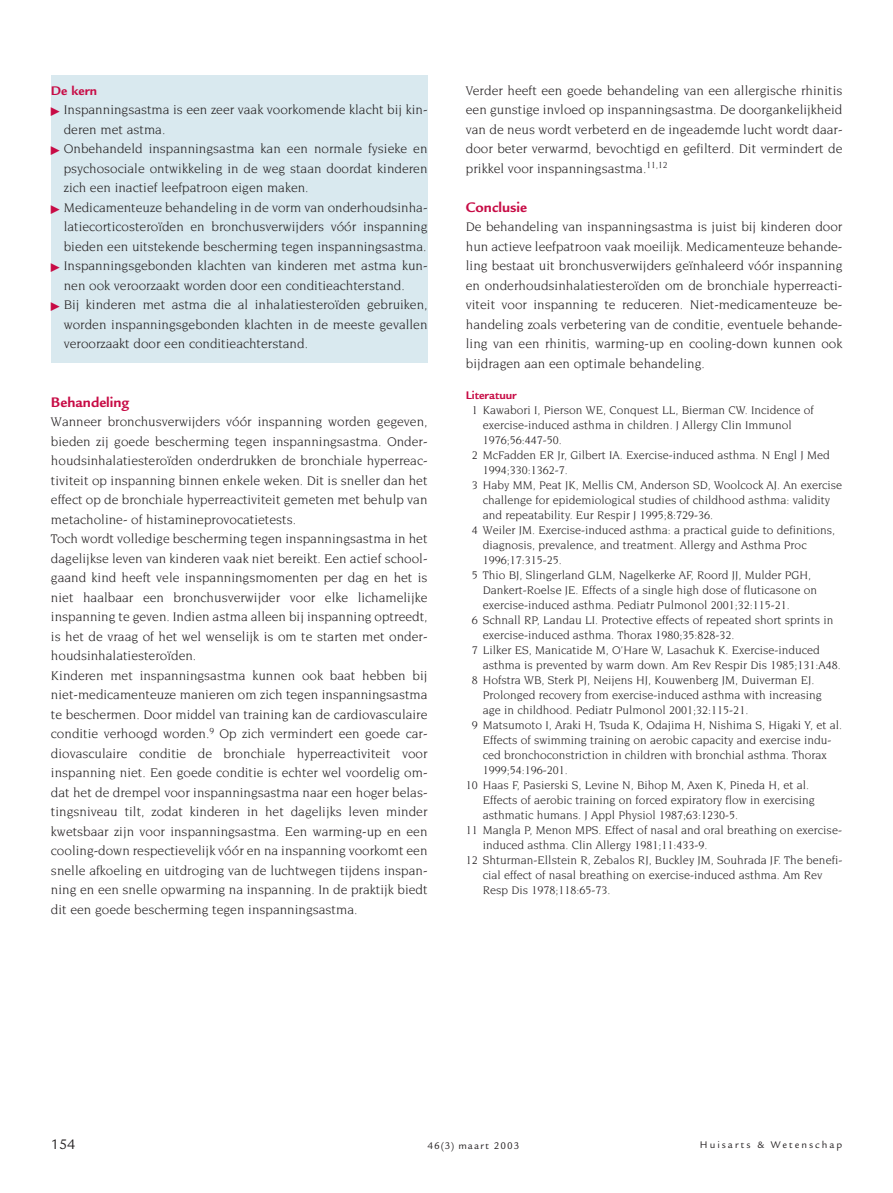
<style>
.page{position:relative;width:893px;height:1193px;background:#fff}
.page>*{position:absolute;margin:0;border:0;box-sizing:border-box;transform-origin:0 0}
.t1{font:700 15px "Legacy Sans";color:#c70b45}
.t2{font:15px "Legacy Sans";color:#231f20}
.t3{font:13.5px/19.5px "Novarese";color:#231f20;text-align:justify}
.t4{font:700 13.5px "Legacy Sans";color:#c70b45}
.t5{font:12px "Novarese";color:#231f20}
.t6{font:700 12px "Legacy Sans";color:#c70b45}
.t7{font:10.5px "Legacy Sans";letter-spacing:.19em;color:#231f20}
.t8{font:10.5px "Legacy Sans";letter-spacing:.1em;color:#231f20}
.s1{font-family:"Universal Newswith Comm Pi";font-size:9px;color:#c70b45}
</style>
<div class="page">
<div style="left:51px;top:75px;width:377px;height:288px;background:#d9e9ef"></div>
<p class="t4" style="left:51px;top:85px;width:47px">De kern</p>
<p class="t3" style="left:64px;top:101px;width:365px;text-indent:-13px"><span class="s1">-</span> Inspanningsastma is een zeer vaak voorkomende klacht bij kin&shy;deren met astma.</p>
<p class="t3" style="left:64px;top:140px;width:365px;text-indent:-13px"><span class="s1">-</span> Onbehandeld inspanningsastma kan een normale fysieke en psychosociale ontwikkeling in de weg staan doordat kinderen zich een inactief leefpatroon eigen maken.</p>
<p class="t3" style="left:64px;top:198px;width:365px;text-indent:-13px"><span class="s1">-</span> Medicamenteuze behandeling in de vorm van onderhoudsinha&shy;latiecorticosteroïden en bronchusverwijders vóór inspanning bieden een uitstekende bescherming tegen inspanningsastma.</p>
<p class="t3" style="left:64px;top:257px;width:365px;text-indent:-13px"><span class="s1">-</span> Inspanningsgebonden klachten van kinderen met astma kun&shy;nen ook veroorzaakt worden door een conditieachterstand.</p>
<p class="t3" style="left:64px;top:296px;width:365px;text-indent:-13px"><span class="s1">-</span> Bij kinderen met astma die al inhalatiesteroïden gebruiken, worden inspanningsgebonden klachten in de meeste gevallen veroorzaakt door een conditieachterstand.</p>
<p class="t1" style="left:51px;top:396px;width:80px">Behandeling</p>
<p class="t3" style="left:51px;top:413px;width:378px;text-align:left">Wanneer bronchusverwijders vóór inspanning worden gegeven, bieden zij goede bescherming tegen inspanningsastma. Onder&shy;houdsinhalatiesteroïden onderdrukken de bronchiale hyperreac&shy;tiviteit op inspanning binnen enkele weken. Dit is sneller dan het effect op de bronchiale hyperreactiviteit gemeten met behulp van metacholine- of histamineprovocatietests.<br>Toch wordt volledige bescherming tegen inspanningsastma in het dagelijkse leven van kinderen vaak niet bereikt. Een actief school&shy;gaand kind heeft vele inspanningsmomenten per dag en het is niet haalbaar een bronchusverwijder voor elke lichamelijke inspanning te geven. Indien astma alleen bij inspanning optreedt, is het de vraag of het wel wenselijk is om te starten met onder&shy;houdsinhalatiesteroïden.<br>Kinderen met inspanningsastma kunnen ook baat hebben bij niet-medicamenteuze manieren om zich tegen inspanningsastma te beschermen. Door middel van training kan de cardiovasculaire conditie verhoogd worden.<sup>9</sup> Op zich vermindert een goede car&shy;diovasculaire conditie de bronchiale hyperreactiviteit voor inspanning niet. Een goede conditie is echter wel voordelig om&shy;dat het de drempel voor inspanningsastma naar een hoger belas&shy;tingsniveau tilt, zodat kinderen in het dagelijks leven minder kwetsbaar zijn voor inspanningsastma. Een warming-up en een cooling-down respectievelijk vóór en na inspanning voorkomt een snelle afkoeling en uitdroging van de luchtwegen tijdens inspan&shy;ning en een snelle opwarming na inspanning. In de praktijk biedt dit een goede bescherming tegen inspanningsastma.</p>
<p class="t3" style="left:466px;top:81px;width:378px">Verder heeft een goede behandeling van een allergische rhinitis een gunstige invloed op inspanningsastma. De doorgankelijkheid van de neus wordt verbeterd en de ingeademde lucht wordt daar&shy;door beter verwarmd, bevochtigd en gefilterd. Dit vermindert de prikkel voor inspanningsastma.<sup>11,12</sup></p>
<p class="t1" style="left:466px;top:201px;width:63px">Conclusie</p>
<p class="t3" style="left:466px;top:218px;width:378px">De behandeling van inspanningsastma is juist bij kinderen door hun actieve leefpatroon vaak moeilijk. Medicamenteuze behande&shy;ling bestaat uit bronchusverwijders geïnhaleerd vóór inspanning en onderhoudsinhalatiesteroïden om de bronchiale hyperreacti&shy;viteit voor inspanning te reduceren. Niet-medicamenteuze be&shy;handeling zoals verbetering van de conditie, eventuele behande&shy;ling van een rhinitis, warming-up en cooling-down kunnen ook bijdragen aan een optimale behandeling.</p>
<p class="t6" style="left:466px;top:391px;width:52px">Literatuur</p>
<p class="t5" style="left:472px;top:405px;width:343px">1 Kawabori I, Pierson WE, Conquest LL, Bierman CW. Incidence of</p>
<p class="t5" style="left:483px;top:420px;width:310px">exercise-induced asthma in children. J Allergy Clin Immunol</p>
<p class="t5" style="left:483px;top:435px;width:81px">1976;56:447-50.</p>
<p class="t5" style="left:472px;top:450px;width:359px">2 McFadden ER Jr, Gilbert IA. Exercise-induced asthma. N Engl J Med</p>
<p class="t5" style="left:483px;top:465px;width:87px">1994;330:1362-7.</p>
<p class="t5" style="left:472px;top:480px;width:372px">3 Haby MM, Peat JK, Mellis CM, Anderson SD, Woolcock AJ. An exercise</p>
<p class="t5" style="left:483px;top:495px;width:348px">challenge for epidemiological studies of childhood asthma: validity</p>
<p class="t5" style="left:483px;top:510px;width:231px">and repeatability. Eur Respir J 1995;8:729-36.</p>
<p class="t5" style="left:472px;top:525px;width:364px">4 Weiler JM. Exercise-induced asthma: a practical guide to definitions,</p>
<p class="t5" style="left:483px;top:540px;width:325px">diagnosis, prevalence, and treatment. Allergy and Asthma Proc</p>
<p class="t5" style="left:483px;top:555px;width:81px">1996;17:315-25.</p>
<p class="t5" style="left:472px;top:570px;width:341px">5 Thio BJ, Slingerland GLM, Nagelkerke AF, Roord JJ, Mulder PGH,</p>
<p class="t5" style="left:483px;top:585px;width:336px">Dankert-Roelse JE. Effects of a single high dose of fluticasone on</p>
<p class="t5" style="left:483px;top:600px;width:308px">exercise-induced asthma. Pediatr Pulmonol 2001;32:115-21.</p>
<p class="t5" style="left:472px;top:615px;width:363px">6 Schnall RP, Landau LI. Protective effects of repeated short sprints in</p>
<p class="t5" style="left:483px;top:630px;width:253px">exercise-induced asthma. Thorax 1980;35:828-32.</p>
<p class="t5" style="left:472px;top:645px;width:349px">7 Lilker ES, Manicatide M, O’Hare W, Lasachuk K. Exercise-induced</p>
<p class="t5" style="left:483px;top:660px;width:359px">asthma is prevented by warm down. Am Rev Respir Dis 1985;131:A48.</p>
<p class="t5" style="left:472px;top:675px;width:344px">8 Hofstra WB, Sterk PJ, Neijens HJ, Kouwenberg JM, Duiverman EJ.</p>
<p class="t5" style="left:483px;top:690px;width:340px">Prolonged recovery from exercise-induced asthma with increasing</p>
<p class="t5" style="left:483px;top:705px;width:267px">age in childhood. Pediatr Pulmonol 2001;32:115-21.</p>
<p class="t5" style="left:472px;top:720px;width:371px">9 Matsumoto I, Araki H, Tsuda K, Odajima H, Nishima S, Higaki Y, et al.</p>
<p class="t5" style="left:483px;top:735px;width:350px">Effects of swimming training on aerobic capacity and exercise indu-</p>
<p class="t5" style="left:483px;top:750px;width:345px">ced bronchoconstriction in children with bronchial asthma. Thorax</p>
<p class="t5" style="left:483px;top:765px;width:87px">1999;54:196-201.</p>
<p class="t5" style="left:466px;top:780px;width:344px">10 Haas F, Pasierski S, Levine N, Bihop M, Axen K, Pineda H, et al.</p>
<p class="t5" style="left:483px;top:795px;width:333px">Effects of aerobic training on forced expiratory flow in exercising</p>
<p class="t5" style="left:483px;top:810px;width:257px">asthmatic humans. J Appl Physiol 1987;63:1230-5.</p>
<p class="t5" style="left:466px;top:825px;width:377px">11 Mangla P, Menon MPS. Effect of nasal and oral breathing on exercise-</p>
<p class="t5" style="left:483px;top:840px;width:226px">induced asthma. Clin Allergy 1981;11:433-9.</p>
<p class="t5" style="left:466px;top:855px;width:378px">12 Shturman-Ellstein R, Zebalos RJ, Buckley JM, Souhrada JF. The benefi-</p>
<p class="t5" style="left:483px;top:870px;width:341px">cial effect of nasal breathing on exercise-induced asthma. Am Rev</p>
<p class="t5" style="left:483px;top:885px;width:129px">Resp Dis 1978;118:65-73.</p>
<p class="t2" style="left:51px;top:1138px;width:26px">154</p>
<p class="t8" style="left:427px;top:1141px;width:93px">46(3) maart 2003</p>
<p class="t7" style="left:699px;top:1141px;width:144px">Huisarts &amp; Wetenschap</p>
</div>
